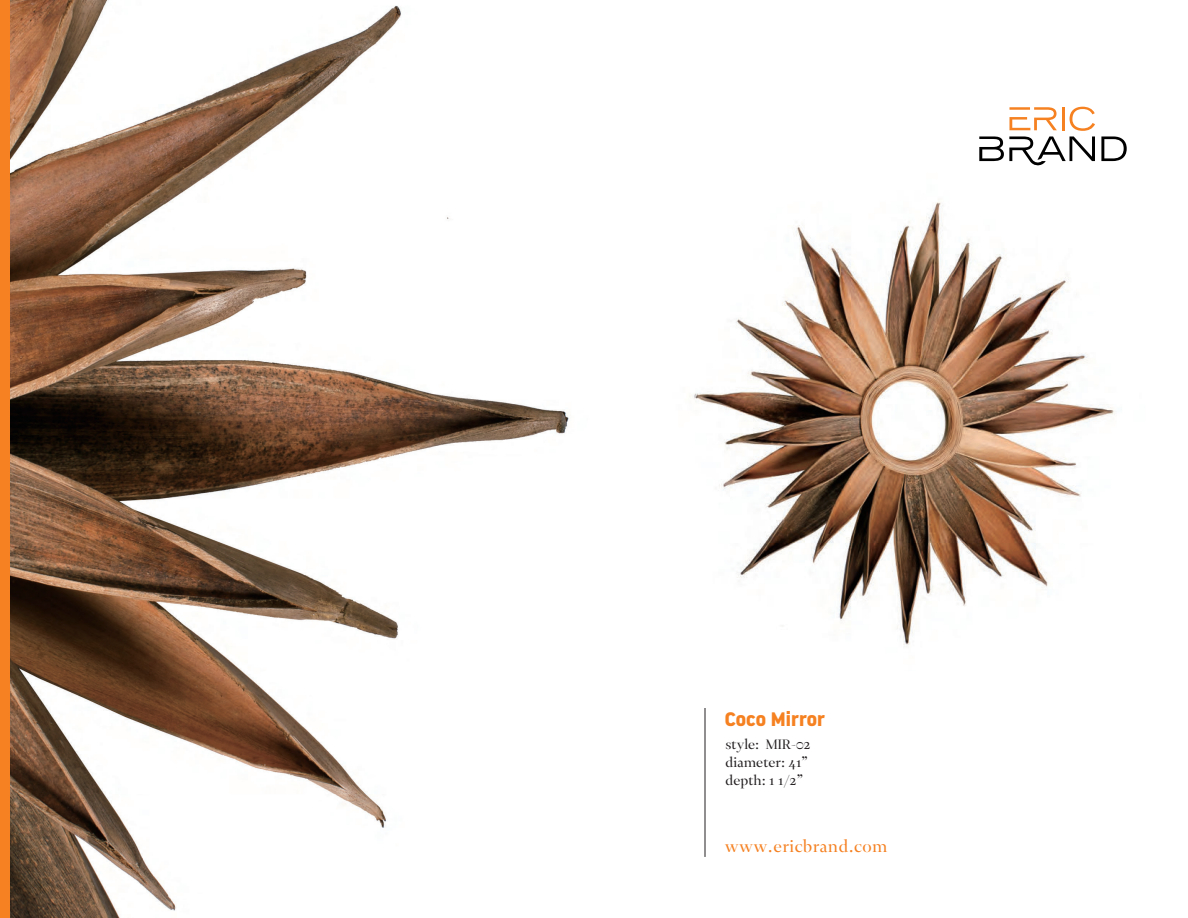
<style>
.page{position:relative;width:1188px;height:918px;background:#fff}
.page>*{position:absolute;margin:0;border:0;box-sizing:border-box;transform-origin:0 0}
.t1{font:700 19.5px "Noway";color:#f58121}
.t2{font:16.5px "Novela Display";letter-spacing:.025em;color:#f58122}
.t3{font:13.5px/18px "Novela Display";color:#231f20}
</style>
<div class="page">
<img style="left:9px;top:0;width:474px;height:918px">
<img style="left:483px;top:202px;width:632px;height:443px">
<svg style="left:979px;top:107px;width:116px;height:59px"></svg>
<svg style="left:1101px;top:136px;width:26px;height:25px"></svg>
<hr style="left:705px;top:708px;width:1px;height:149px;background:#231f20">
<div style="left:0;top:0;width:9px;height:918px;background:#f58122"></div>
<h1 class="t1" style="left:725px;top:708px;width:102px">Coco Mirror</h1>
<p class="t3" style="left:726px;top:736px;width:87px">style: MIR-02 diameter: 41” depth: 1 1/2”</p>
<p class="t2" style="left:725px;top:839px;width:164px">www.ericbrand.com</p>
</div>
